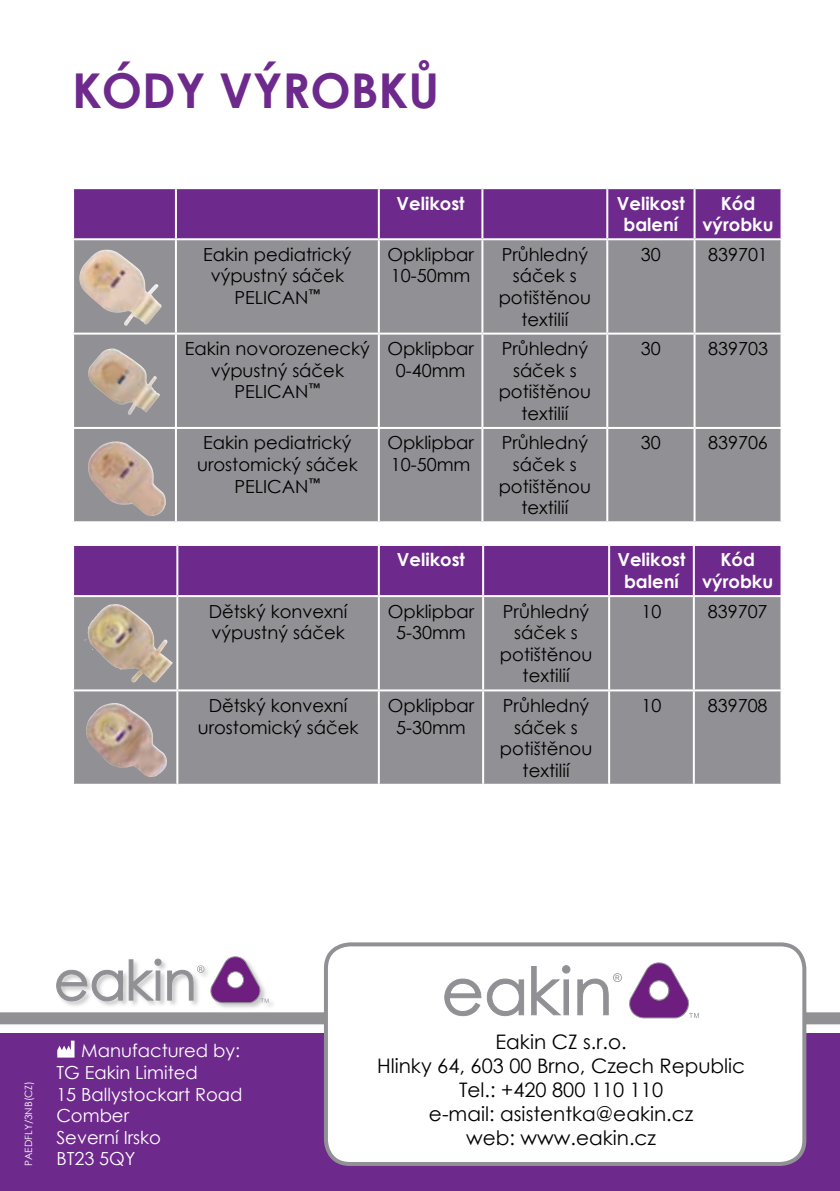
<style>
.page{position:relative;width:840px;height:1191px;background:#fff}
.page>*{position:absolute;margin:0;border:0;box-sizing:border-box;transform-origin:0 0}
.t1{font:700 48px "Century Gothic";color:#6e298d}
.t2{font:20px/24px "Century Gothic";color:#000;text-align:center}
.t3{font:18px/21.6px "Century Gothic";color:#000;text-align:center}
.t4{font:18px/21.6px "Century Gothic";color:#fff}
.t5{font:700 18px/21.6px "Century Gothic";color:#fff;text-align:center}
.t6{font:10px "Century Gothic";color:#fff}
</style>
<div class="page">
<div style="left:0;top:1033px;width:839px;height:158px;background:#6e298d"></div>
<div style="left:0;top:1012px;width:839px;height:12px;background:#919195"></div>
<div style="left:74px;top:189px;width:706px;height:49px;background:#6e298d"></div>
<div style="left:74px;top:240px;width:706px;height:281px;background:#919195"></div>
<hr style="left:175px;top:189px;width:2px;height:49px;background:#fff">
<hr style="left:377px;top:189px;width:2px;height:49px;background:#fff">
<hr style="left:481px;top:189px;width:2px;height:49px;background:#fff">
<hr style="left:606px;top:189px;width:2px;height:49px;background:#fff">
<hr style="left:693px;top:189px;width:2px;height:49px;background:#fff">
<hr style="left:175px;top:240px;width:2px;height:92px;background:#fff">
<hr style="left:377px;top:240px;width:2px;height:92px;background:#fff">
<hr style="left:481px;top:240px;width:2px;height:92px;background:#fff">
<hr style="left:606px;top:240px;width:2px;height:92px;background:#fff">
<hr style="left:693px;top:240px;width:2px;height:92px;background:#fff">
<hr style="left:72px;top:332px;width:104px;height:2px;background:#fff">
<hr style="left:176px;top:332px;width:202px;height:2px;background:#fff">
<hr style="left:175px;top:334px;width:2px;height:93px;background:#fff">
<hr style="left:378px;top:332px;width:104px;height:2px;background:#fff">
<hr style="left:377px;top:334px;width:2px;height:93px;background:#fff">
<hr style="left:482px;top:332px;width:125px;height:2px;background:#fff">
<hr style="left:481px;top:334px;width:2px;height:93px;background:#fff">
<hr style="left:607px;top:332px;width:87px;height:2px;background:#fff">
<hr style="left:606px;top:334px;width:2px;height:93px;background:#fff">
<hr style="left:694px;top:332px;width:88px;height:2px;background:#fff">
<hr style="left:693px;top:334px;width:2px;height:93px;background:#fff">
<hr style="left:72px;top:427px;width:104px;height:2px;background:#fff">
<hr style="left:176px;top:427px;width:202px;height:2px;background:#fff">
<hr style="left:175px;top:429px;width:2px;height:92px;background:#fff">
<hr style="left:378px;top:427px;width:104px;height:2px;background:#fff">
<hr style="left:377px;top:429px;width:2px;height:92px;background:#fff">
<hr style="left:482px;top:427px;width:125px;height:2px;background:#fff">
<hr style="left:481px;top:429px;width:2px;height:92px;background:#fff">
<hr style="left:607px;top:427px;width:87px;height:2px;background:#fff">
<hr style="left:606px;top:429px;width:2px;height:92px;background:#fff">
<hr style="left:694px;top:427px;width:88px;height:2px;background:#fff">
<hr style="left:693px;top:429px;width:2px;height:92px;background:#fff">
<div style="left:74px;top:546px;width:706px;height:49px;background:#6e298d"></div>
<div style="left:74px;top:597px;width:706px;height:186px;background:#919195"></div>
<hr style="left:176px;top:546px;width:2px;height:49px;background:#fff">
<hr style="left:377px;top:546px;width:2px;height:49px;background:#fff">
<hr style="left:482px;top:546px;width:2px;height:49px;background:#fff">
<hr style="left:607px;top:546px;width:2px;height:49px;background:#fff">
<hr style="left:692px;top:546px;width:2px;height:49px;background:#fff">
<hr style="left:176px;top:597px;width:2px;height:92px;background:#fff">
<hr style="left:377px;top:597px;width:2px;height:92px;background:#fff">
<hr style="left:482px;top:597px;width:2px;height:92px;background:#fff">
<hr style="left:607px;top:597px;width:2px;height:92px;background:#fff">
<hr style="left:692px;top:597px;width:2px;height:92px;background:#fff">
<hr style="left:72px;top:689px;width:105px;height:2px;background:#fff">
<hr style="left:177px;top:689px;width:201px;height:2px;background:#fff">
<hr style="left:176px;top:691px;width:2px;height:92px;background:#fff">
<hr style="left:378px;top:689px;width:105px;height:2px;background:#fff">
<hr style="left:377px;top:691px;width:2px;height:92px;background:#fff">
<hr style="left:483px;top:689px;width:125px;height:2px;background:#fff">
<hr style="left:482px;top:691px;width:2px;height:92px;background:#fff">
<hr style="left:608px;top:689px;width:85px;height:2px;background:#fff">
<hr style="left:607px;top:691px;width:2px;height:92px;background:#fff">
<hr style="left:693px;top:689px;width:89px;height:2px;background:#fff">
<hr style="left:692px;top:691px;width:2px;height:92px;background:#fff">
<svg style="left:57px;top:1040px;width:17px;height:17px"></svg>
<div style="left:56px;top:955px;width:219px;height:54px;background:#919195;opacity:.5"></div>
<svg style="left:56px;top:956px;width:212px;height:47px"></svg>
<div style="left:326px;top:944px;width:477px;height:220px;background:#fff;border-radius:24px"></div>
<div style="left:324px;top:942px;width:481px;height:224px;border:4px solid #919195;border-radius:24px"></div>
<img style="left:86px;top:703px;width:81px;height:74px">
<img style="left:88px;top:604px;width:65px;height:78px">
<img style="left:88px;top:348px;width:25px;height:24px">
<img style="left:79px;top:250px;width:26px;height:45px">
<img style="left:88px;top:442px;width:24px;height:48px">
<svg style="left:444px;top:978px;width:80px;height:38px"></svg>
<svg style="left:531px;top:965px;width:39px;height:50px"></svg>
<svg style="left:577px;top:962px;width:121px;height:56px"></svg>
<h1 class="t1" style="left:72px;top:54px;width:368px">KÓDY VÝROBKŮ</h1>
<p class="t5" style="left:396px;top:191px;width:70px">Velikost</p>
<p class="t5" style="left:616px;top:191px;width:70px">Velikost balení</p>
<p class="t5" style="left:702px;top:191px;width:72px">Kód výrobku</p>
<p class="t3" style="left:203px;top:243px;width:150px">Eakin pediatrický výpustný sáček<br>PELICAN<sup>™</sup></p>
<p class="t3" style="left:387px;top:243px;width:88px;text-align:left">Opklipbar<br>10-50mm</p>
<p class="t3" style="left:498px;top:243px;width:94px">Průhledný sáček s potištěnou textilií</p>
<p class="t3" style="left:640px;top:243px;width:21px">30</p>
<p class="t3" style="left:707px;top:243px;width:61px">839701</p>
<p class="t3" style="left:185px;top:337px;width:186px">Eakin novorozenecký výpustný sáček<br>PELICAN<sup>™</sup></p>
<p class="t3" style="left:387px;top:337px;width:88px">Opklipbar<br>0-40mm</p>
<p class="t3" style="left:498px;top:337px;width:94px">Průhledný sáček s potištěnou textilií</p>
<p class="t3" style="left:640px;top:337px;width:21px">30</p>
<p class="t3" style="left:707px;top:337px;width:61px">839703</p>
<p class="t3" style="left:197px;top:432px;width:162px">Eakin pediatrický urostomický sáček<br>PELICAN<sup>™</sup></p>
<p class="t3" style="left:387px;top:432px;width:88px;text-align:left">Opklipbar<br>10-50mm</p>
<p class="t3" style="left:498px;top:432px;width:94px">Průhledný sáček s potištěnou textilií</p>
<p class="t3" style="left:640px;top:432px;width:21px">30</p>
<p class="t3" style="left:707px;top:432px;width:61px">839706</p>
<p class="t5" style="left:396px;top:548px;width:70px">Velikost</p>
<p class="t5" style="left:617px;top:548px;width:70px">Velikost balení</p>
<p class="t5" style="left:701px;top:548px;width:72px">Kód výrobku</p>
<p class="t3" style="left:209px;top:600px;width:140px;text-align:left">Dětský konvexní výpustný sáček</p>
<p class="t3" style="left:387px;top:600px;width:88px">Opklipbar<br>5-30mm</p>
<p class="t3" style="left:499px;top:600px;width:94px">Průhledný sáček s potištěnou textilií</p>
<p class="t3" style="left:641px;top:600px;width:21px">10</p>
<p class="t3" style="left:707px;top:600px;width:61px">839707</p>
<p class="t3" style="left:198px;top:694px;width:162px">Dětský konvexní urostomický sáček</p>
<p class="t3" style="left:387px;top:694px;width:88px">Opklipbar<br>5-30mm</p>
<p class="t3" style="left:499px;top:694px;width:94px">Průhledný sáček s potištěnou textilií</p>
<p class="t3" style="left:641px;top:694px;width:21px">10</p>
<p class="t3" style="left:707px;top:694px;width:61px">839708</p>
<p class="t6" style="left:21px;top:1166px;width:86px;rotate:-90deg">PAEDFLY/3NB(CZ)</p>
<p class="t4" style="left:56px;top:1039px;width:188px;text-indent:25px">Manufactured by:<br>TG Eakin Limited<br>15 Ballystockart Road<br>Comber<br>Severní Irsko</p>
<p class="t4" style="left:56px;top:1147px;width:81px">BT23 5QY</p>
<p class="t2" style="left:377px;top:1029px;width:369px">Eakin CZ s.r.o.<br>Hlinky 64, 603 00 Brno, Czech Republic<br>Tel.: +420 800 110 110<br>e-mail: asistentka@eakin.cz<br>web: www.eakin.cz</p>
</div>
